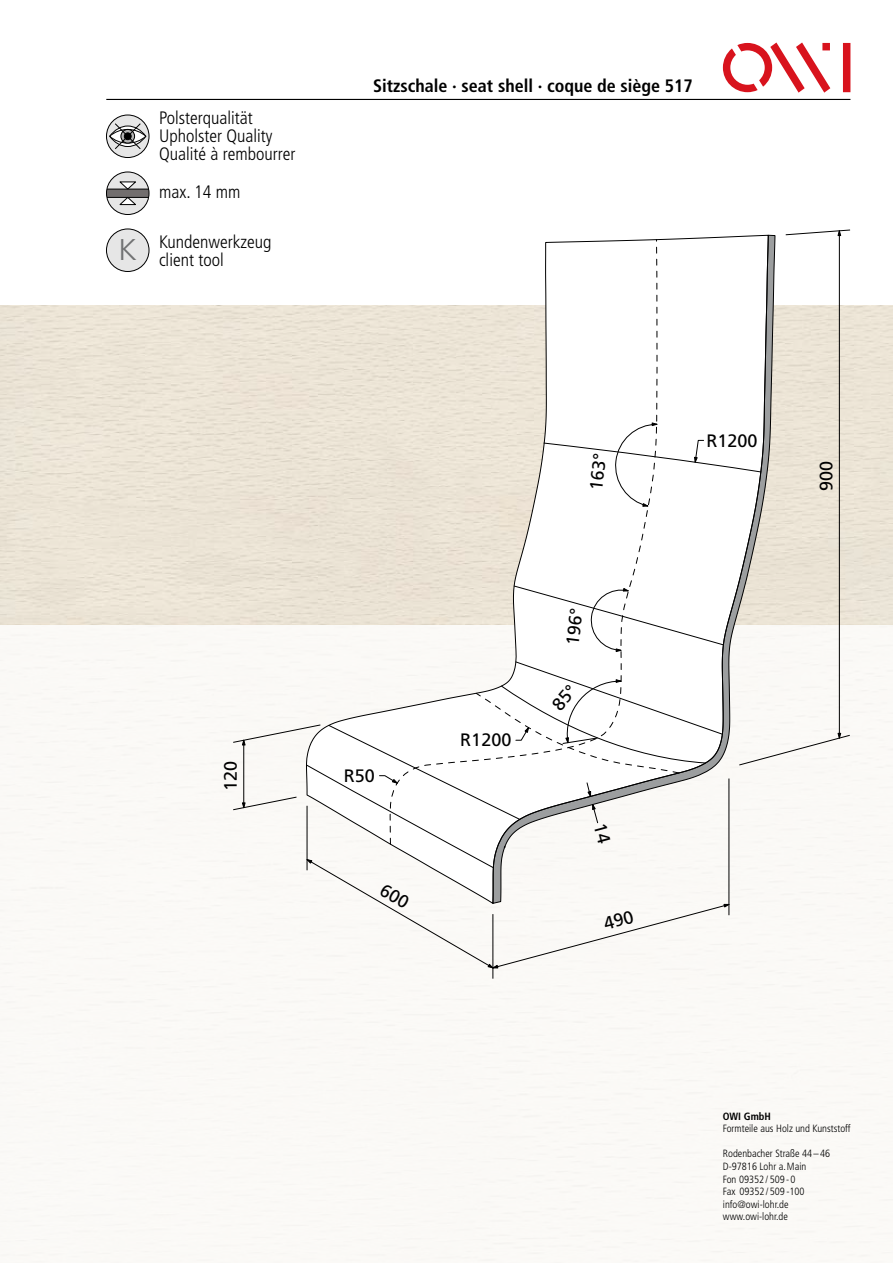
<style>
.page{position:relative;width:893px;height:1263px;background:#fff}
.page>*{position:absolute;margin:0;border:0;box-sizing:border-box;transform-origin:0 0}
.t1{font:300 condensed 18px/18px "Frutiger LT Std";color:#000}
.t2{font:700 condensed 18px "Frutiger LT Std";color:#000}
.t3{font:18px "Frutiger LT Std";color:#000}
.t4{font:300 condensed 10.5px/12.6px "Frutiger LT Std";color:#000}
.t5{font:700 condensed 10.5px "Frutiger LT Std";color:#000}
</style>
<div class="page">
<img style="left:0;top:306px;width:893px;height:957px">
<svg style="left:723px;top:43px;width:127px;height:50px"></svg>
<hr style="left:106px;top:99px;width:744px;height:1px;background:#000">
<svg style="left:106px;top:115px;width:43px;height:43px"></svg>
<div style="left:106px;top:115px;width:43px;height:43px;border:1px solid #000;border-radius:50%"></div>
<svg style="left:110px;top:126px;width:36px;height:20px"></svg>
<div style="left:109px;top:126px;width:37px;height:21px;border:1px solid #000;border-radius:50%"></div>
<svg style="left:110px;top:129px;width:36px;height:14px"></svg>
<div style="left:109px;top:129px;width:37px;height:14px;border:1px solid #000;border-radius:50%"></div>
<svg style="left:115px;top:123px;width:26px;height:26px"></svg>
<svg style="left:106px;top:172px;width:43px;height:42px"></svg>
<div style="left:106px;top:172px;width:43px;height:43px;border:1px solid #000;border-radius:50%"></div>
<svg style="left:106px;top:182px;width:43px;height:23px"></svg>
<svg style="left:769px;top:234px;width:7px;height:670px"></svg>
<svg style="left:306px;top:234px;width:463px;height:671px"></svg>
<hr style="left:839px;top:231px;width:1px;height:507px;background:#000">
<svg style="left:514px;top:585px;width:210px;height:67px"></svg>
<hr style="left:492px;top:914px;width:1px;height:65px;background:#000">
<div style="left:738px;top:733px;width:112px;height:33px;background:#fbf9f6"></div>
<svg style="left:785px;top:229px;width:65px;height:7px"></svg>
<svg style="left:544px;top:422px;width:217px;height:85px"></svg>
<div style="left:106px;top:229px;width:43px;height:42px;background:#e6e6e6;border-radius:50%"></div>
<div style="left:106px;top:229px;width:43px;height:43px;border:1px solid #000;border-radius:50%"></div>
<svg style="left:232px;top:661px;width:498px;height:307px"></svg>
<h1 class="t1" style="left:159px;top:109px;width:138px">Polsterqualität<br>Upholster Quality<br>Qualité à rembourrer</h1>
<h1 class="t1" style="left:159px;top:183px;width:83px">max. 14 mm</h1>
<h1 class="t1" style="left:118px;top:233px;width:154px;text-indent:41px">Kundenwerkzeug<br><sup>K</sup> client tool</h1>
<h1 class="t2" style="left:373px;top:75px;width:321px">Sitzschale · seat shell · coque de siège 517</h1>
<h1 class="t3" style="left:220px;top:791px;width:32px;rotate:-90deg">120</h1>
<h1 class="t3" style="left:344px;top:765px;width:33px">R50</h1>
<h1 class="t3" style="left:460px;top:729px;width:53px">R1200</h1>
<h1 class="t3" style="left:585px;top:489px;width:39px;rotate:-84deg">163°</h1>
<h1 class="t3" style="left:562px;top:644px;width:39px;rotate:-83deg">196°</h1>
<h1 class="t3" style="left:706px;top:430px;width:53px">R1200</h1>
<h1 class="t3" style="left:815px;top:491px;width:32px;rotate:-90deg">900</h1>
<p class="t5" style="left:723px;top:1110px;width:50px">OWI GmbH</p>
<p class="t4" style="left:723px;top:1122px;width:129px">Formteile aus Holz und Kunststoff</p>
<p class="t4" style="left:723px;top:1148px;width:109px">Rodenbacher Straße 44 –46<br>D-97816 Lohr a.Main<br>Fon 09352 / 509 - 0<br>Fax 09352 / 509 -100 info@owi-lohr.de www.owi-lohr.de</p>
</div>
